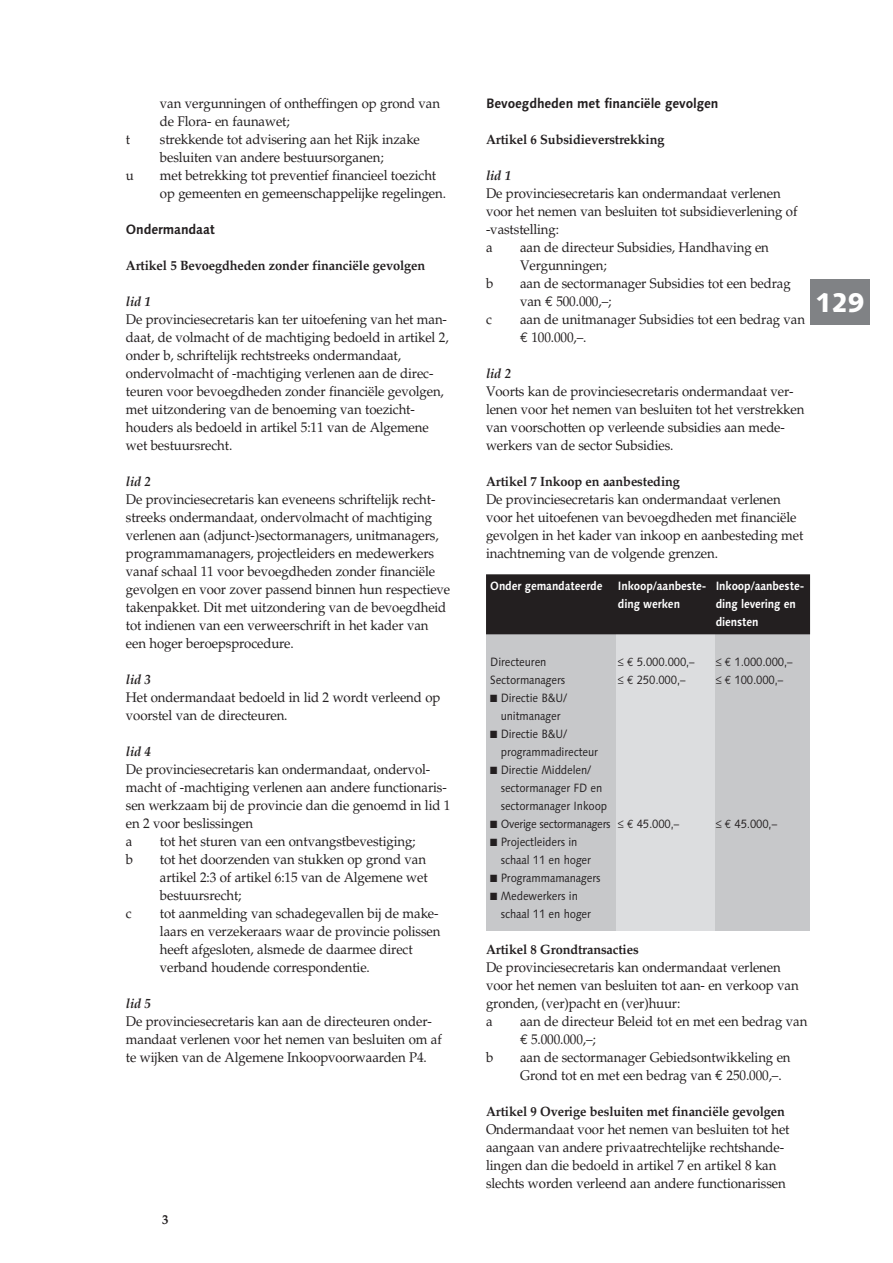
<style>
.page{position:relative;width:893px;height:1263px;background:#fff}
.page>*{position:absolute;margin:0;border:0;box-sizing:border-box;transform-origin:0 0}
.t1{font:800 27px "Linotype Syntax";color:#fff;scale:.95 1}
.t2{font:13.95px/18px "Palatino";letter-spacing:-.01em;color:#231f20;scale:.95 1}
.t3{font:700 13.5px "Palatino";letter-spacing:-.01em;color:#231f20;scale:.95 1}
.t4{font:700 13.5px "Linotype Syntax";letter-spacing:-.01em;color:#231f20;scale:.95 1}
.t5{font:italic 700 13.5px "Palatino";letter-spacing:-.01em;color:#231f20;scale:.95 1}
.t6{font:12px/18px "Linotype Syntax";letter-spacing:-.01em;color:#231f20;scale:.9 1}
.t7{font:700 12px/18px "Linotype Syntax";letter-spacing:-.01em;color:#fff;scale:.9 1}
.t8{font:12px "Linotype Syntax";letter-spacing:-.03em;color:#231f20;scale:.9 1}
.s1{font-family:"Euro Mono"}
</style>
<div class="page">
<div style="left:810px;top:279px;width:60px;height:45px;background:#808285"></div>
<div style="left:486px;top:630px;width:130px;height:300px;background:#c7c8ca"></div>
<div style="left:616px;top:630px;width:99px;height:300px;background:#dcdddf"></div>
<div style="left:715px;top:630px;width:94px;height:300px;background:#c7c8ca"></div>
<div style="left:486px;top:574px;width:324px;height:60px;background:#231f20"></div>
<p class="t2" style="left:160px;top:95px;width:296px">van vergunningen of ontheffingen op grond van de Flora- en faunawet;</p>
<p class="t2" style="left:126px;top:131px;width:6px">t</p>
<p class="t2" style="left:160px;top:131px;width:275px">strekkende tot advisering aan het Rijk inzake besluiten van andere bestuursorganen;</p>
<p class="t2" style="left:126px;top:167px;width:10px">u</p>
<p class="t2" style="left:160px;top:167px;width:303px">met betrekking tot preventief financieel toezicht op gemeenten en gemeenschappelijke regelingen.</p>
<p class="t4" style="left:126px;top:221px;width:96px">Ondermandaat</p>
<p class="t3" style="left:126px;top:258px;width:317px">Artikel 5 Bevoegdheden zonder financiële gevolgen</p>
<p class="t5" style="left:126px;top:293px;width:28px">lid 1</p>
<p class="t2" style="left:126px;top:311px;width:341px">De provinciesecretaris kan ter uitoefening van het man&shy;daat, de volmacht of de machtiging bedoeld in artikel 2, onder b, schriftelijk rechtstreeks ondermandaat, ondervolmacht of -machtiging verlenen aan de direc&shy;teuren voor bevoegdheden zonder financiële gevolgen, met uitzondering van de benoeming van toezicht&shy;houders als bedoeld in artikel 5:11 van de Algemene wet bestuursrecht.</p>
<p class="t5" style="left:126px;top:473px;width:28px">lid 2</p>
<p class="t2" style="left:126px;top:491px;width:343px">De provinciesecretaris kan eveneens schriftelijk recht&shy;streeks ondermandaat, ondervolmacht of machtiging verlenen aan (adjunct-)sectormanagers, unitmanagers, programmamanagers, projectleiders en medewerkers vanaf schaal 11 voor bevoegdheden zonder financiële gevolgen en voor zover passend binnen hun respectieve takenpakket. Dit met uitzondering van de bevoegdheid tot indienen van een verweerschrift in het kader van een hoger beroepsprocedure.</p>
<p class="t5" style="left:126px;top:671px;width:28px">lid 3</p>
<p class="t2" style="left:126px;top:689px;width:333px">Het ondermandaat bedoeld in lid 2 wordt verleend op voorstel van de directeuren.</p>
<p class="t5" style="left:126px;top:743px;width:28px">lid 4</p>
<p class="t2" style="left:126px;top:761px;width:343px">De provinciesecretaris kan ondermandaat, ondervol&shy;macht of -machtiging verlenen aan andere functionaris&shy;sen werkzaam bij de provincie dan die genoemd in lid 1 en 2 voor beslissingen<br>a</p>
<p class="t2" style="left:160px;top:833px;width:271px">tot het sturen van een ontvangstbevestiging;</p>
<p class="t2" style="left:126px;top:850px;width:9px">b</p>
<p class="t2" style="left:160px;top:850px;width:283px;text-align:justify">tot het doorzenden van stukken op grond van artikel 2:3 of artikel 6:15 van de Algemene wet bestuursrecht;</p>
<p class="t2" style="left:126px;top:905px;width:8px">c</p>
<p class="t2" style="left:160px;top:905px;width:297px">tot aanmelding van schadegevallen bij de make&shy;laars en verzekeraars waar de provincie polissen heeft afgesloten, alsmede de daarmee direct verband houdende correspondentie.</p>
<p class="t5" style="left:126px;top:995px;width:28px">lid 5</p>
<p class="t2" style="left:126px;top:1013px;width:334px">De provinciesecretaris kan aan de directeuren onder&shy;mandaat verlenen voor het nemen van besluiten om af te wijken van de Algemene Inkoopvoorwaarden P4.</p>
<p class="t4" style="left:486px;top:95px;width:246px">Bevoegdheden met financiële gevolgen</p>
<p class="t3" style="left:486px;top:132px;width:189px">Artikel 6 Subsidieverstrekking</p>
<p class="t5" style="left:486px;top:167px;width:28px">lid 1</p>
<p class="t2" style="left:486px;top:185px;width:329px">De provinciesecretaris kan ondermandaat verlenen voor het nemen van besluiten tot subsidieverlening of -vaststelling:<br>a</p>
<p class="t2" style="left:520px;top:239px;width:264px">aan de directeur Subsidies, Handhaving en<br>Vergunningen;</p>
<p class="t2" style="left:486px;top:275px;width:9px">b</p>
<p class="t2" style="left:520px;top:275px;width:286px">aan de sectormanager Subsidies tot een bedrag van <span class="s1">€</span> 500.000,–;</p>
<p class="t2" style="left:486px;top:311px;width:8px">c</p>
<p class="t2" style="left:520px;top:311px;width:302px">aan de unitmanager Subsidies tot een bedrag van <span class="s1">€</span> 100.000,–.</p>
<p class="t5" style="left:486px;top:365px;width:28px">lid 2</p>
<p class="t2" style="left:486px;top:383px;width:337px">Voorts kan de provinciesecretaris ondermandaat ver&shy;lenen voor het nemen van besluiten tot het verstrekken van voorschotten op verleende subsidies aan mede&shy;werkers van de sector Subsidies.</p>
<p class="t3" style="left:486px;top:474px;width:206px">Artikel 7 Inkoop en aanbesteding</p>
<p class="t2" style="left:486px;top:491px;width:336px">De provinciesecretaris kan ondermandaat verlenen voor het uitoefenen van bevoegdheden met financiële gevolgen in het kader van inkoop en aanbesteding met inachtneming van de volgende grenzen.</p>
<p class="t7" style="left:490px;top:576px;width:126px">Onder gemandateerde</p>
<p class="t7" style="left:618px;top:576px;width:209px">Inkoop/aanbeste- Inkoop/aanbeste&shy;ding werken</p>
<p class="t7" style="left:716px;top:594px;width:91px">ding levering en diensten</p>
<h1 class="t1" style="left:815px;top:286px;width:54px">129</h1>
<p class="t6" style="left:490px;top:653px;width:64px">Directeuren</p>
<p class="t6" style="left:618px;top:653px;width:87px">≤ <span class="s1">€</span> 5.000.000,–</p>
<p class="t6" style="left:716px;top:653px;width:87px">≤ <span class="s1">€</span> 1.000.000,–</p>
<p class="t6" style="left:490px;top:671px;width:85px">Sectormanagers</p>
<p class="t6" style="left:618px;top:671px;width:77px">≤ <span class="s1">€</span> 250.000,–</p>
<p class="t6" style="left:716px;top:671px;width:77px">≤ <span class="s1">€</span> 100.000,–</p>
<p class="t6" style="left:490px;top:689px;width:87px;text-align:center">■ Directie B&amp;U/ unitmanager</p>
<p class="t6" style="left:501px;top:725px;width:110px;text-indent:-10px">■ Directie B&amp;U/ programmadirecteur</p>
<p class="t6" style="left:501px;top:761px;width:120px;text-indent:-10px">■ Directie Middelen/ sectormanager FD en sectormanager Inkoop</p>
<p class="t8" style="left:490px;top:817px;width:211px">■ Overige sectormanagers ≤ <span class="s1">€</span> 45.000,–</p>
<p class="t6" style="left:716px;top:815px;width:70px">≤ <span class="s1">€</span> 45.000,–</p>
<p class="t6" style="left:501px;top:833px;width:102px;text-indent:-10px">■ Projectleiders in schaal 11 en hoger</p>
<p class="t6" style="left:490px;top:869px;width:124px">■ Programmamanagers</p>
<p class="t6" style="left:501px;top:887px;width:102px;text-indent:-10px">■ Medewerkers in schaal 11 en hoger</p>
<p class="t3" style="left:486px;top:942px;width:162px">Artikel 8 Grondtransacties</p>
<p class="t2" style="left:486px;top:959px;width:331px">De provinciesecretaris kan ondermandaat verlenen voor het nemen van besluiten tot aan- en verkoop van gronden, (ver)pacht en (ver)huur:<br>a</p>
<p class="t2" style="left:520px;top:1013px;width:304px">aan de directeur Beleid tot en met een bedrag van <span class="s1">€</span> 5.000.000,–;</p>
<p class="t2" style="left:486px;top:1049px;width:9px">b</p>
<p class="t2" style="left:520px;top:1049px;width:286px">aan de sectormanager Gebiedsontwikkeling en<br>Grond tot en met een bedrag van <span class="s1">€</span> 250.000,–.</p>
<p class="t3" style="left:486px;top:1104px;width:316px">Artikel 9 Overige besluiten met financiële gevolgen</p>
<p class="t2" style="left:486px;top:1121px;width:321px">Ondermandaat voor het nemen van besluiten tot het aangaan van andere privaatrechtelijke rechtshande&shy;lingen dan die bedoeld in artikel 7 en artikel 8 kan slechts worden verleend aan andere functionarissen</p>
</div>
